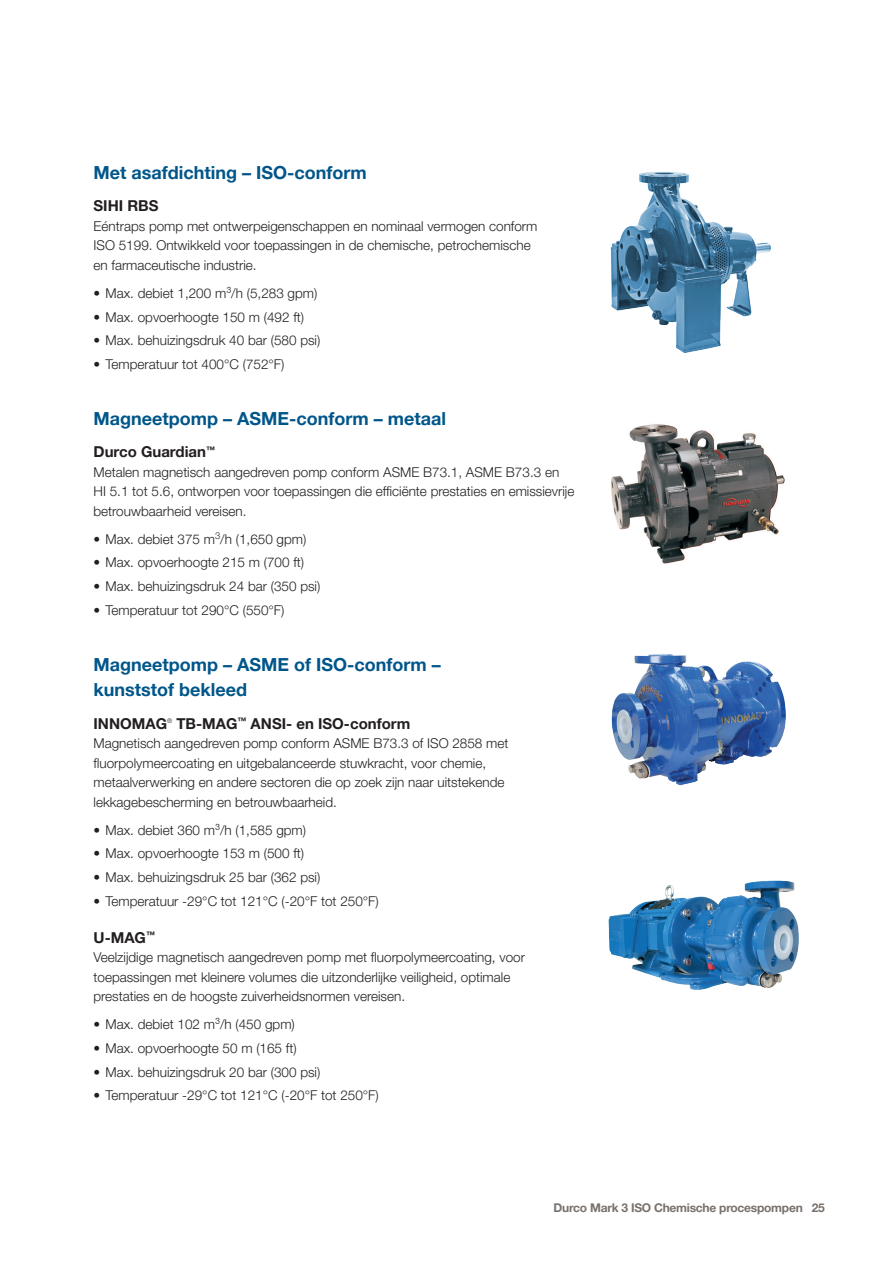
<style>
.page{position:relative;width:893px;height:1263px;background:#fff}
.page>*{position:absolute;margin:0;border:0;box-sizing:border-box;transform-origin:0 0}
.Subhead_Level_1__blue{font:700 18px/25.5px "Helvetica Neue LT Pro";color:#00568a}
.Subhead_Level_2__black{font:700 15px "Helvetica Neue LT Pro";color:#231f20}
.Body_copy{font:300 13.5px/19.5px "Helvetica Neue LT Pro";color:#231f20}
.t1{font:700 12px "Helvetica Neue LT Pro";letter-spacing:-.02em;color:#79716c}
.Subhead_Level_2__black-2{font:300 6.3px "Helvetica Neue LT Pro";color:#231f20}
</style>
<div class="page">
<img style="left:610px;top:172px;width:161px;height:180px">
<img style="left:611px;top:424px;width:174px;height:140px">
<img style="left:608px;top:880px;width:191px;height:110px">
<img style="left:611px;top:654px;width:175px;height:132px">
<p class="Subhead_Level_1__blue" style="left:94px;top:159px;width:275px">Met asafdichting – ISO-conform</p>
<p class="Subhead_Level_2__black" style="left:94px;top:197px;width:66px">SIHI RBS</p>
<p class="Body_copy" style="left:94px;top:216px;width:445px">Eéntraps pomp met ontwerpeigenschappen en nominaal vermogen conform<br>ISO 5199. Ontwikkeld voor toepassingen in de chemische, petrochemische en farmaceutische industrie.</p>
<p class="Body_copy" style="left:94px;top:283px;width:225px">• Max. debiet 1,200 m³/h (5,283 gpm)</p>
<p class="Body_copy" style="left:94px;top:307px;width:212px">• Max. opvoerhoogte 150 m (492 ft)</p>
<p class="Body_copy" style="left:94px;top:330px;width:228px">• Max. behuizingsdruk 40 bar (580 psi)</p>
<p class="Body_copy" style="left:94px;top:354px;width:192px">• Temperatuur tot 400°C (752°F)</p>
<p class="Subhead_Level_1__blue" style="left:94px;top:405px;width:354px">Magneetpomp – ASME-conform – metaal</p>
<p class="Subhead_Level_2__black" style="left:94px;top:443px;width:123px">Durco Guardian<sup>™</sup></p>
<p class="Body_copy" style="left:94px;top:462px;width:482px">Metalen magnetisch aangedreven pomp conform ASME B73.1, ASME B73.3 en<br>HI 5.1 tot 5.6, ontworpen voor toepassingen die efficiënte prestaties en emissievrije betrouwbaarheid vereisen.</p>
<p class="Body_copy" style="left:94px;top:529px;width:214px">• Max. debiet 375 m<sup>3</sup>/h (1,650 gpm)</p>
<p class="Body_copy" style="left:94px;top:553px;width:212px">• Max. opvoerhoogte 215 m (700 ft)</p>
<p class="Body_copy" style="left:94px;top:576px;width:228px">• Max. behuizingsdruk 24 bar (350 psi)</p>
<p class="Body_copy" style="left:94px;top:600px;width:192px">• Temperatuur tot 290°C (550°F)</p>
<p class="Subhead_Level_1__blue" style="left:94px;top:651px;width:349px">Magneetpomp – ASME of ISO-conform – kunststof bekleed</p>
<p class="Subhead_Level_2__black" style="left:94px;top:714px;width:75px">INNOMAG</p>
<p class="Subhead_Level_2__black-2" style="left:167px;top:716px;width:7px">®</p>
<p class="Subhead_Level_2__black" style="left:176px;top:714px;width:235px">TB-MAG<sup>™</sup> ANSI- en ISO-conform</p>
<p class="Body_copy" style="left:94px;top:733px;width:416px">Magnetisch aangedreven pomp conform ASME B73.3 of ISO 2858 met fluorpolymeercoating en uitgebalanceerde stuwkracht, voor chemie, metaalverwerking en andere sectoren die op zoek zijn naar uitstekende lekkagebescherming en betrouwbaarheid.</p>
<p class="Body_copy" style="left:94px;top:820px;width:214px">• Max. debiet 360 m³/h (1,585 gpm)</p>
<p class="Body_copy" style="left:94px;top:843px;width:212px">• Max. opvoerhoogte 153 m (500 ft)</p>
<p class="Body_copy" style="left:94px;top:867px;width:228px">• Max. behuizingsdruk 25 bar (362 psi)</p>
<p class="Body_copy" style="left:94px;top:891px;width:287px">• Temperatuur -29°C tot 121°C (-20°F tot 250°F)</p>
<p class="Subhead_Level_2__black" style="left:94px;top:928px;width:63px">U-MAG<sup>™</sup></p>
<p class="Body_copy" style="left:94px;top:947px;width:433px">Veelzijdige magnetisch aangedreven pomp met fluorpolymeercoating, voor toepassingen met kleinere volumes die uitzonderlijke veiligheid, optimale prestaties en de hoogste zuiverheidsnormen vereisen.</p>
<p class="Body_copy" style="left:94px;top:1014px;width:203px">• Max. debiet 102 m³/h (450 gpm)</p>
<p class="Body_copy" style="left:94px;top:1038px;width:205px">• Max. opvoerhoogte 50 m (165 ft)</p>
<p class="Body_copy" style="left:94px;top:1062px;width:228px">• Max. behuizingsdruk 20 bar (300 psi)</p>
<p class="Body_copy" style="left:94px;top:1085px;width:287px">• Temperatuur -29°C tot 121°C (-20°F tot 250°F)</p>
<p class="t1" style="left:553px;top:1200px;width:273px">Durco Mark 3 ISO Chemische procespompen 25</p>
</div>
